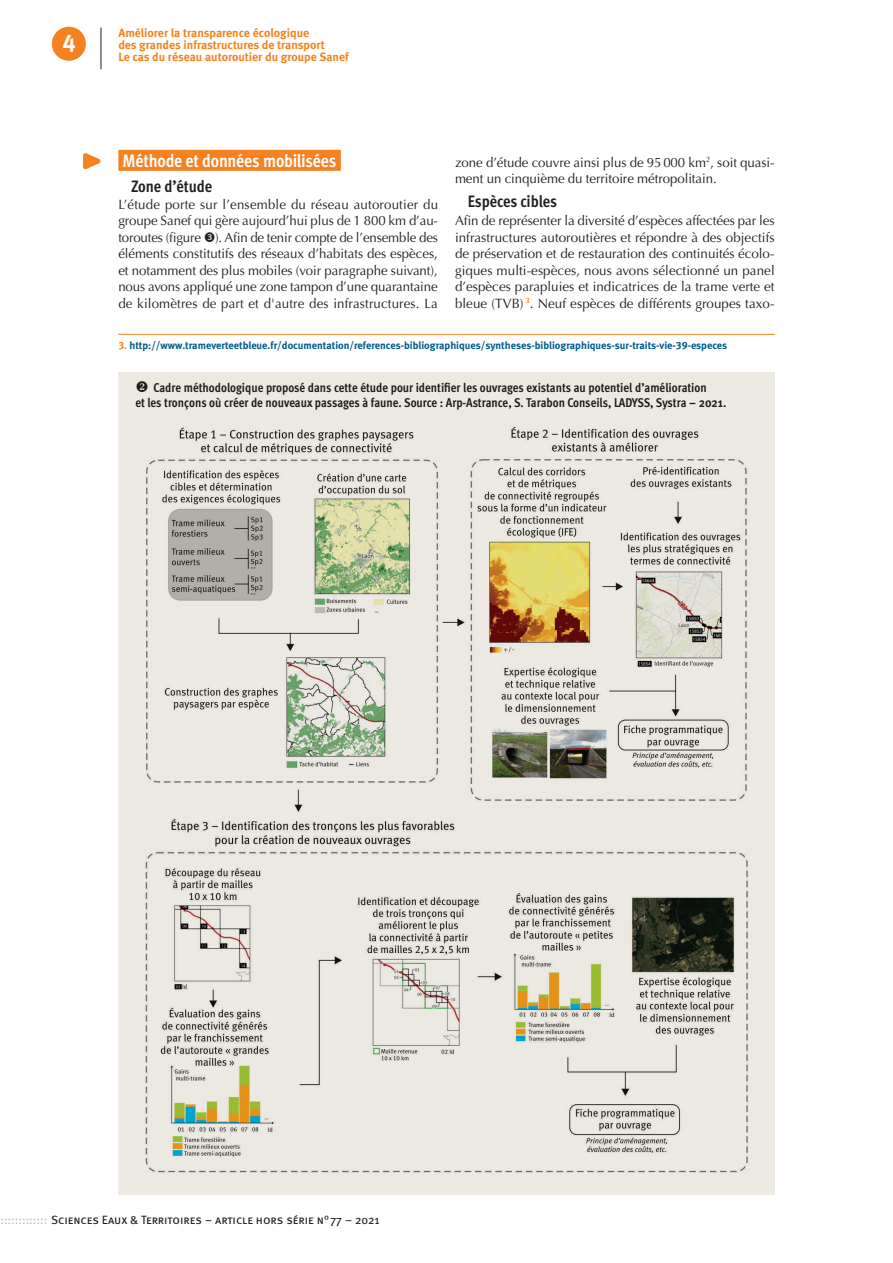
<style>
.page{position:relative;width:893px;height:1263px;background:#fff}
.page>*{position:absolute;margin:0;border:0;box-sizing:border-box;transform-origin:0 0}
.t1{font:24px "Meta Bold Caps Expert";color:#fff}
.t2{font:700 18px "Meta Cond OT";letter-spacing:-.01em;color:#fff}
.t3{font:700 16.5px "Meta Cond OT";color:#231f20}
.t4{font:13.5px/16.5px "Optima";color:#231f20;text-align:justify}
.t5{font:700 12.75px/15px "Meta Cond OT";color:#231f20}
.t6{font:700 12px/12px "Meta";color:#f58220}
.t7{font:12px "Meta Book Caps";color:#231f20}
.t8{font:10.5px "Meta Bold LF";color:#005c8a}
.s1{color:#f58220}
.s2{color:#bcbdc0}
</style>
<div class="page">
<div style="left:118px;top:150px;width:223px;height:21px;background:#f58220"></div>
<div style="left:118px;top:373px;width:657px;height:822px;background:#ece9e3"></div>
<hr style="left:118px;top:334px;width:657px;height:1px;background:#f58220">
<img style="left:145px;top:819px;width:603px;height:354px">
<img style="left:146px;top:426px;width:601px;height:393px">
<div style="left:52px;top:27px;width:34px;height:34px;background:#f58220;border-radius:50%"></div>
<hr style="left:101px;top:28px;width:1px;height:41px;background:#231f20">
<svg style="left:83px;top:153px;width:18px;height:17px"></svg>
<h1 class="t1" style="left:62px;top:28px;width:15px">4</h1>
<p class="t6" style="left:118px;top:26px;width:232px">Améliorer la transparence écologique<br>des grandes infrastructures de transport<br>Le cas du réseau autoroutier du groupe Sanef</p>
<h2 class="t2" style="left:123px;top:149px;width:215px">Méthode et données mobilisées</h2>
<p class="t3" style="left:131px;top:176px;width:83px">Zone d’étude</p>
<p class="t4" style="left:118px;top:196px;width:321px">L’étude porte sur l’ensemble du réseau autoroutier du groupe Sanef qui gère aujourd’hui plus de 1 800 km d’au&shy;toroutes (figure ). Afin de tenir compte de l’ensemble des éléments constitutifs des réseaux d’habitats des espèces, et notamment des plus mobiles (voir paragraphe suivant), nous avons appliqué une zone tampon d’une quarantaine de kilomètres de part et d'autre des infrastructures. La</p>
<p class="t4" style="left:455px;top:154px;width:321px">zone d’étude couvre ainsi plus de 95000 km<sup>2</sup>, soit quasi&shy;ment un cinquième du territoire métropolitain.</p>
<p class="t3" style="left:468px;top:190px;width:91px">Espèces cibles</p>
<p class="t4" style="left:455px;top:213px;width:321px">Afin de représenter la diversité d’espèces affectées par les infrastructures autoroutières et répondre à des objectifs de préservation et de restauration des continuités écolo&shy;giques multi-espèces, nous avons sélectionné un panel d’espèces parapluies et indicatrices de la trame verte et bleue (TVB) <sup>3</sup>. Neuf espèces de différents groupes taxo-</p>
<p class="t8" style="left:118px;top:339px;width:610px"><span class="s1">3.</span> http://www.trameverteetbleue.fr/documentation/references-bibliographiques/syntheses-bibliographiques-sur-traits-vie-39-especes</p>
<p class="t5" style="left:135px;top:380px;width:592px">❖ Cadre méthodologique proposé dans cette étude pour identifier les ouvrages existants au potentiel d’amélioration<br>et les tronçons où créer de nouveaux passages à faune. Source : Arp-Astrance, S. Tarabon Conseils, LADYSS, Systra – 2021.</p>
<p class="t7" style="left:0;top:1213px;width:381px"><span class="s2">:::::::::::::</span> Sciences Eaux &amp; Territoires – article hors série n° 77 – 2021</p>
</div>
